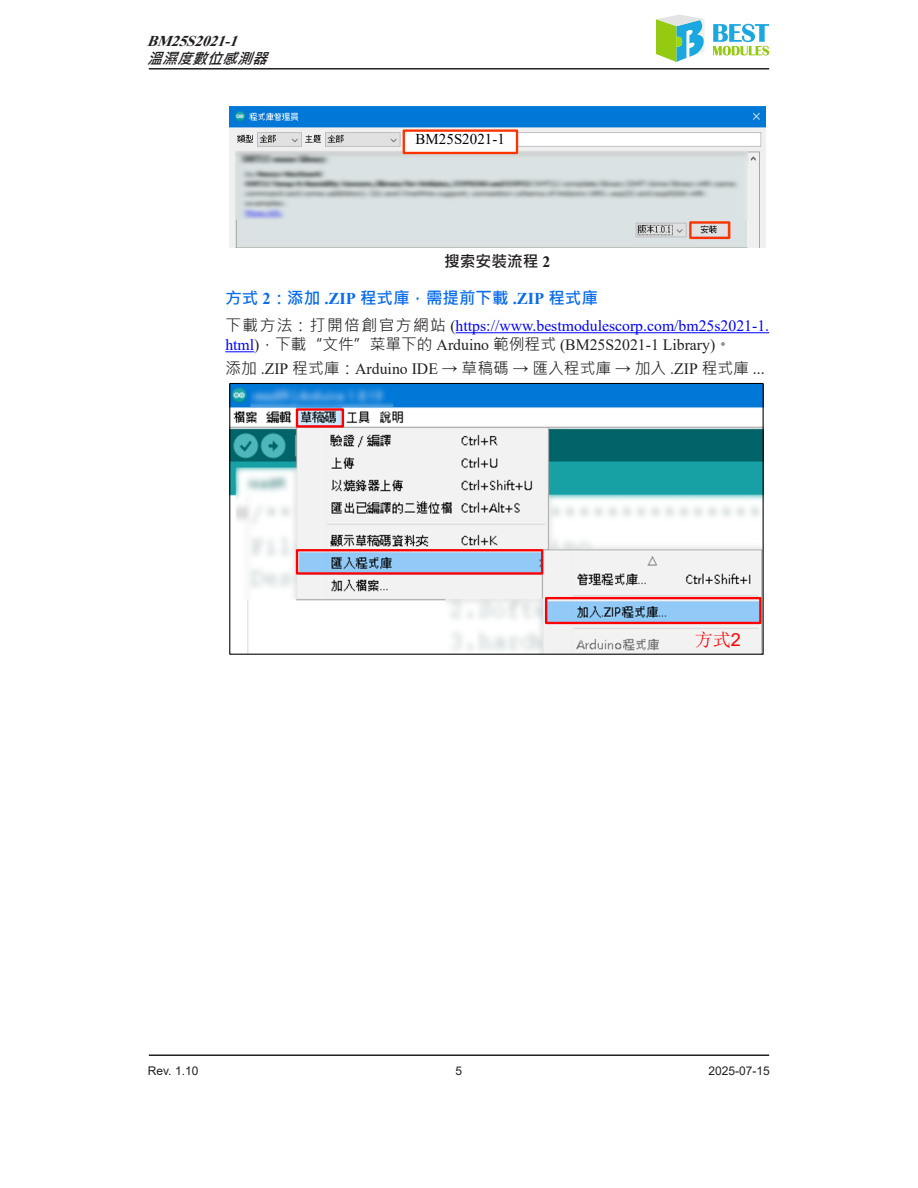
<style>
.page{position:relative;width:918px;height:1188px;background:#fff}
.page>*{position:absolute;margin:0;border:0;box-sizing:border-box;transform-origin:0 0}
.t1{font:18px "Sim Sun";color:#f00}
._04_小小标{font:700 16.5px "Microsoft Jheng Hei";color:#096bed}
._06_內文{font:15.75px/19px "Times New Roman";color:#00f}
._06_內文-2{font:15.75px "Times New Roman";color:#231f20}
._15_图_表名称_内缩{font:700 15.75px "Microsoft Jheng Hei";color:#231f20}
.t2{font:italic 700 15px "Times New Roman";color:#231f20}
.t3{font:15px "Times New Roman";letter-spacing:.005em;color:#000}
.t4{font:italic 700 15px "Microsoft Jheng Hei";color:#231f20}
.t5{font:12px "Arial";color:#231f20}
.s1{font-family:"Times New Roman"}
.s2{font-family:"Microsoft Jheng Hei";color:#231f20}
.s3{color:#231f20}
.s4{font-family:"Microsoft Jheng Hei"}
.s5{font-family:"Arial"}
</style>
<div class="page">
<hr style="left:149px;top:68px;width:620px;height:2px;background:#231f20">
<hr style="left:149px;top:1054px;width:620px;height:2px;background:#231f20">
<svg style="left:656px;top:15px;width:48px;height:47px"></svg>
<svg style="left:713px;top:24px;width:56px;height:32px"></svg>
<hr style="left:456px;top:332px;width:313px;height:1px;background:#00f">
<svg style="left:225px;top:351px;width:29px;height:1px"></svg>
<img style="left:229px;top:106px;width:536px;height:141px">
<div style="left:403px;top:129px;width:115px;height:25px;background:#fff;border:2px solid #f30"></div>
<div style="left:689px;top:221px;width:41px;height:18px;border:2px solid #f30"></div>
<img style="left:231px;top:385px;width:531px;height:268px">
<div style="left:296px;top:408px;width:48px;height:20px;border:2px solid #f00"></div>
<div style="left:296px;top:549px;width:247px;height:26px;border:2px solid #f00"></div>
<div style="left:545px;top:597px;width:217px;height:27px;border:2px solid #f00"></div>
<div style="left:229px;top:383px;width:535px;height:272px;border:1px solid #000"></div>
<p class="t2" style="left:147px;top:30px;width:99px">BM25S2021-1</p>
<p class="t4" style="left:147px;top:49px;width:128px">溫濕度數位感測器</p>
<p class="t3" style="left:416px;top:128px;width:91px">BM25S2021-1</p>
<p class="_15_图_表名称_内缩" style="left:444px;top:251px;width:108px">搜索安裝流程 <span class="s1">2</span></p>
<p class="_04_小小标" style="left:225px;top:287px;width:374px">方式 <span class="s1">2</span>：添加 <span class="s1">.ZIP</span> 程式庫，需提前下載 <span class="s1">.ZIP</span> 程式庫</p>
<p class="_06_內文" style="left:225px;top:316px;width:545px"><span class="s2">下載方法：打開倍創官方網站</span> <span class="s3">(</span>https://www.bestmodulescorp.com/bm25s2021-1. html<span class="s3">)</span><span class="s2">，下載“文件”菜單下的</span> <span class="s3">Arduino</span> <span class="s2">範例程式</span> <span class="s3">(BM25S2021-1 Library)</span><span class="s2">。</span></p>
<p class="_06_內文-2" style="left:225px;top:357px;width:541px"><span class="s4">添加</span> .ZIP <span class="s4">程式庫：</span>Arduino IDE → <span class="s4">草稿碼</span> → <span class="s4">匯入程式庫</span> → <span class="s4">加入</span> .ZIP <span class="s4">程式庫</span> ...</p>
<p class="t1" style="left:695px;top:631px;width:48px">方式<span class="s5">2</span></p>
<p class="t5" style="left:148px;top:1063px;width:52px">Rev. 1.10</p>
<p class="t5" style="left:455px;top:1063px;width:8px">5</p>
<p class="t5" style="left:708px;top:1063px;width:63px">2025-07-15</p>
</div>
